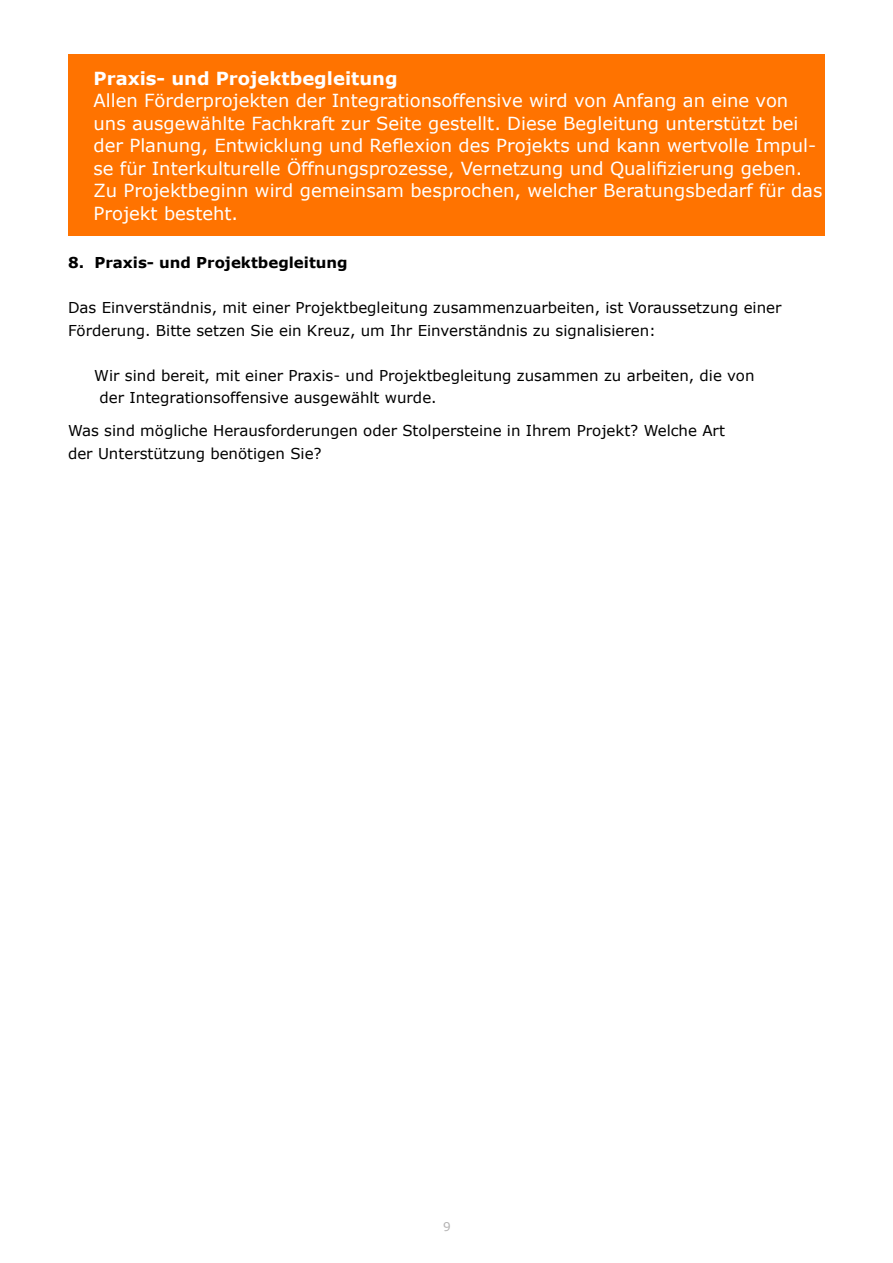
<style>
.page{position:relative;width:893px;height:1263px;background:#fff}
.page>*{position:absolute;margin:0;border:0;box-sizing:border-box;transform-origin:0 0}
.t1{font:18px/22.5px "Verdana";color:#fff}
.t2{font:700 18px "Verdana";color:#fff}
.t3{font:15px/22.5px "Verdana";color:#000}
.t4{font:700 15px "Verdana";color:#000}
.t5{font:12px "Verdana";color:#b3b2b2}
</style>
<div class="page">
<div style="left:68px;top:54px;width:757px;height:182px;background:#ff7300"></div>
<p class="t2" style="left:94px;top:66px;width:306px">Praxis- und Projektbegleitung</p>
<p class="t1" style="left:94px;top:90px;width:730px">Allen Förderprojekten der Integrationsoffensive wird von Anfang an eine von uns ausgewählte Fachkraft zur Seite gestellt. Diese Begleitung unterstützt bei der Planung, Entwicklung und Reflexion des Projekts und kann wertvolle Impul&shy;se für Interkulturelle Öffnungsprozesse, Vernetzung und Qualifizierung geben.<br>Zu Projektbeginn wird gemeinsam besprochen, welcher Beratungsbedarf für das Projekt besteht.</p>
<p class="t4" style="left:68px;top:253px;width:281px">8. Praxis- und Projektbegleitung</p>
<p class="t3" style="left:68px;top:297px;width:715px">Das Einverständnis, mit einer Projektbegleitung zusammenzuarbeiten, ist Voraussetzung einer<br>Förderung. Bitte setzen Sie ein Kreuz, um Ihr Einverständnis zu signalisieren:</p>
<p class="t3" style="left:100px;top:364px;width:656px;text-indent:-5px">Wir sind bereit, mit einer Praxis- und Projektbegleitung zusammen zu arbeiten, die von der Integrationsoffensive ausgewählt wurde.</p>
<p class="t3" style="left:68px;top:419px;width:658px">Was sind mögliche Herausforderungen oder Stolpersteine in Ihrem Projekt? Welche Art der Unterstützung benötigen Sie?</p>
<p class="t5" style="left:443px;top:1219px;width:9px">9</p>
</div>
